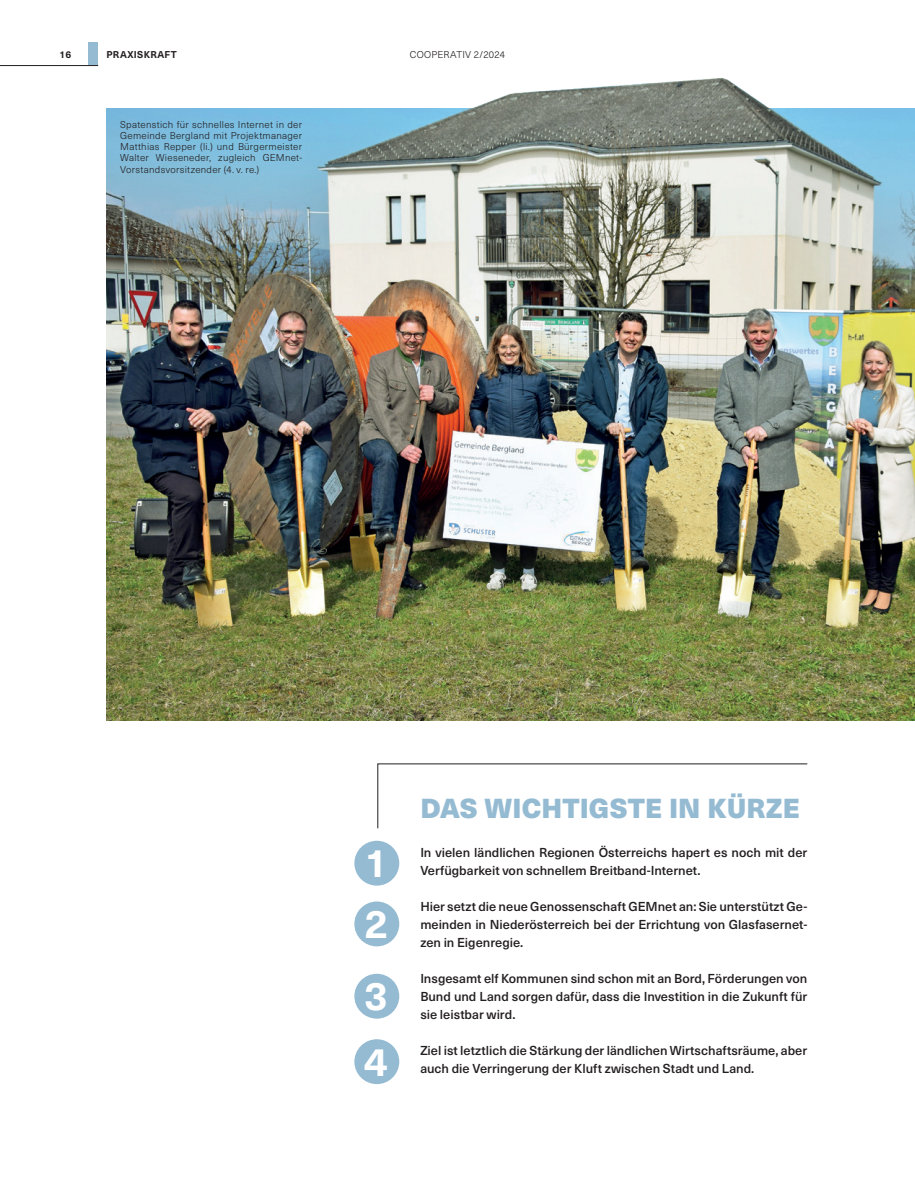
<style>
.page{position:relative;width:915px;height:1191px;background:#fff}
.page>*{position:absolute;margin:0;border:0;box-sizing:border-box;transform-origin:0 0}
.t1{font:700 39.45px "Neue Haas Unica W1 G";color:#fff}
.t2{font:900 27px "Neue Haas Unica W1 G";letter-spacing:.005em;color:#95bbd3}
.t3{font:500 12.75px/18px "Neue Haas Unica W1 G";color:#231f20}
.t4{font:300 9.75px/11.2px "Neue Haas Unica W1 G";letter-spacing:.025em;color:#231f20;text-align:justify}
.t5{font:700 9.75px "Neue Haas Unica W1 G";letter-spacing:.03em;color:#231f20}
</style>
<div class="page">
<img style="left:106px;top:108px;width:808px;height:612px">
<div style="left:354px;top:840px;width:45px;height:45px;background:#95bbd3;border-radius:50%"></div>
<div style="left:354px;top:901px;width:45px;height:45px;background:#95bbd3;border-radius:50%"></div>
<div style="left:354px;top:973px;width:45px;height:45px;background:#95bbd3;border-radius:50%"></div>
<div style="left:354px;top:1039px;width:45px;height:45px;background:#95bbd3;border-radius:50%"></div>
<svg style="left:377px;top:763px;width:430px;height:66px"></svg>
<img style="left:338px;top:78px;width:576px;height:64px">
<div style="left:88px;top:43px;width:10px;height:22px;background:#95bbd3"></div>
<hr style="left:0;top:65px;width:98px;height:1px;background:#231f20">
<p class="t5" style="left:107px;top:48px;width:72px">PRAXISKRAFT</p>
<p class="t5" style="left:60px;top:48px;width:13px">16</p>
<p class="t4" style="left:410px;top:49px;width:97px">COOPERATIV 2/2024</p>
<p class="t4" style="left:120px;top:118px;width:183px">Spatenstich für schnelles Internet in der Gemeinde Bergland mit Projektmanager Matthias Repper (li.) und Bürgermeister Walter Wieseneder, zugleich GEMnet-Vorstandsvorsitzender (4. v. re.)</p>
<p class="t1" style="left:368px;top:833px;width:18px">1</p>
<p class="t1" style="left:364px;top:894px;width:25px">2</p>
<p class="t1" style="left:364px;top:966px;width:25px">3</p>
<p class="t1" style="left:364px;top:1031px;width:25px">4</p>
<p class="t2" style="left:420px;top:786px;width:381px">DAS WICHTIGSTE IN KÜRZE</p>
<p class="t3" style="left:420px;top:842px;width:388px">In vielen ländlichen Regionen Österreichs hapert es noch mit der<br>Verfügbarkeit von schnellem Breitband-Internet.</p>
<p class="t3" style="left:420px;top:896px;width:388px;text-align:justify">Hier setzt die neue Genossenschaft GEMnet an: Sie unterstützt Ge&shy;meinden in Niederösterreich bei der Errichtung von Glasfasernet&shy;zen in Eigenregie.</p>
<p class="t3" style="left:420px;top:968px;width:388px;text-align:justify">Insgesamt elf Kommunen sind schon mit an Bord, Förderungen von Bund und Land sorgen dafür, dass die Investition in die Zukunft für sie leistbar wird.</p>
<p class="t3" style="left:420px;top:1040px;width:388px">Ziel ist letztlich die Stärkung der ländlichen Wirtschaftsräume, aber auch die Verringerung der Kluft zwischen Stadt und Land.</p>
</div>
